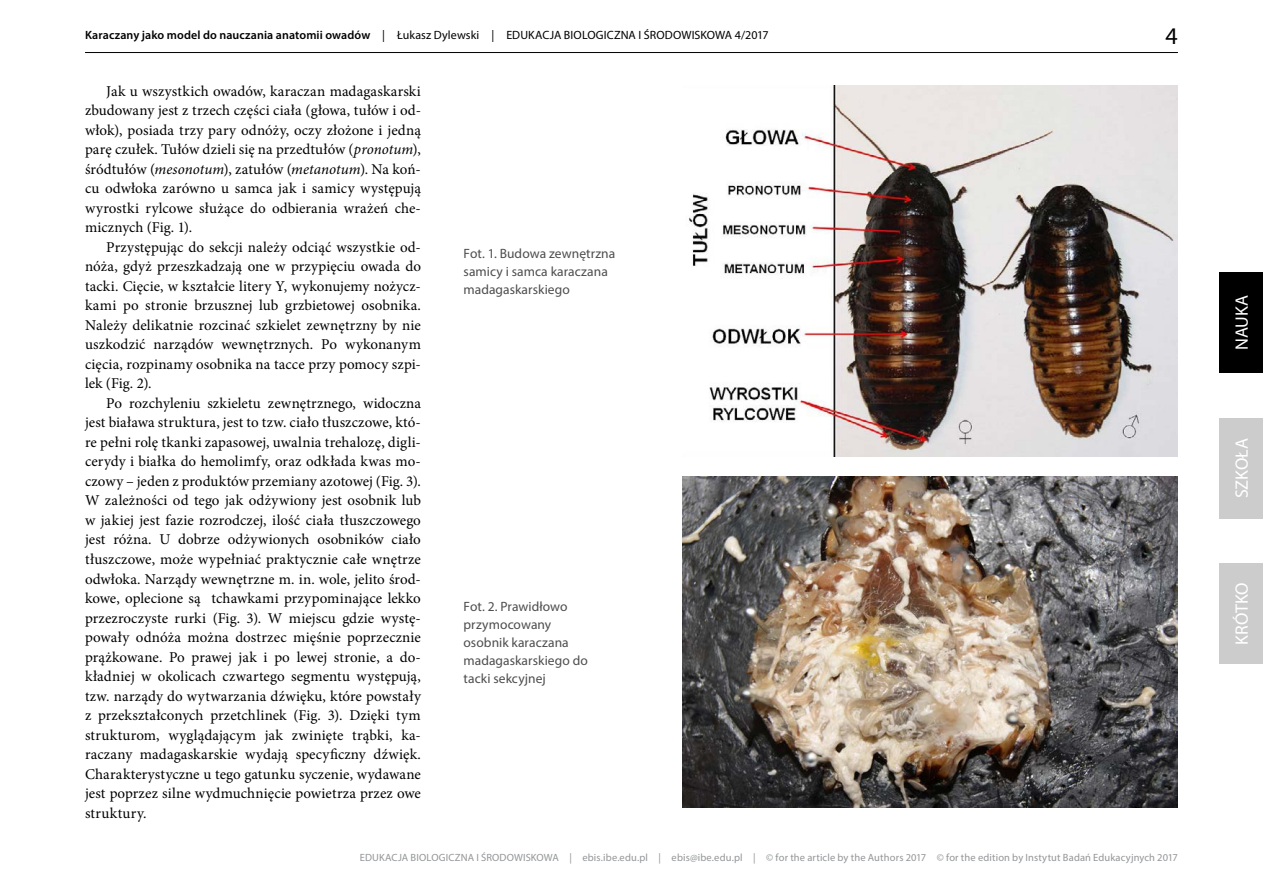
<style>
.page{position:relative;width:1263px;height:893px;background:#fff}
.page>*{position:absolute;margin:0;border:0;box-sizing:border-box;transform-origin:0 0}
.t1{font:24px "Myriad Pro";color:#000}
.t2{font:18px "Myriad Pro";color:#fff}
.t3{font:15px/19.5px "Minion Pro";letter-spacing:.01em;color:#000;text-align:justify}
.t4{font:13.5px/18px "Myriad Pro";letter-spacing:.005em;color:#4d4d4d}
.t5{font:12px "Myriad Pro";letter-spacing:.005em;color:#000}
.t6{font:10.5px "Myriad Pro";letter-spacing:.015em;color:#939598}
.s1{font-weight:600}
.s2{font-style:italic}
</style>
<div class="page">
<hr style="left:85px;top:52px;width:1093px;height:1px;background:#000">
<div style="left:1219px;top:272px;width:44px;height:101px;background:#000"></div>
<div style="left:1219px;top:563px;width:44px;height:101px;background:#ccc"></div>
<div style="left:1219px;top:418px;width:44px;height:100px;background:#ccc"></div>
<img style="left:689px;top:85px;width:489px;height:371px">
<img style="left:683px;top:476px;width:495px;height:332px">
<p class="t5" style="left:85px;top:27px;width:685px"><span class="s1">Karaczany jako model do nauczania anatomii owadów</span> | Łukasz Dylewski | EDUKACJA BIOLOGICZNA I ŚRODOWISKOWA 4/2017</p>
<h1 class="t1" style="left:1165px;top:21px;width:14px">4</h1>
<p class="t3" style="left:85px;top:81px;width:337px;text-indent:21px">Jak u wszystkich owadów, karaczan madagaskarski zbudowany jest z trzech części ciała (głowa, tułów i od&shy;włok), posiada trzy pary odnóży, oczy złożone i jedną parę czułek. Tułów dzieli się na przedtułów (<span class="s2">pronotum</span>), śródtułów (<span class="s2">mesonotum</span>), zatułów (<span class="s2">metanotum</span>). Na koń&shy;cu odwłoka zarówno u samca jak i samicy występują wyrostki rylcowe służące do odbierania wrażeń che&shy;micznych (Fig. 1).</p>
<p class="t3" style="left:85px;top:237px;width:337px;text-indent:21px">Przystępując do sekcji należy odciąć wszystkie od&shy;nóża, gdyż przeszkadzają one w przypięciu owada do tacki. Cięcie, w kształcie litery Y, wykonujemy nożycz&shy;kami po stronie brzusznej lub grzbietowej osobnika.<br>Należy delikatnie rozcinać szkielet zewnętrzny by nie uszkodzić narządów wewnętrznych. Po wykonanym cięcia, rozpinamy osobnika na tacce przy pomocy szpi&shy;lek (Fig. 2).</p>
<p class="t3" style="left:85px;top:393px;width:337px;text-indent:21px">Po rozchyleniu szkieletu zewnętrznego, widoczna jest biaława struktura, jest to tzw. ciało tłuszczowe, któ&shy;re pełni rolę tkanki zapasowej, uwalnia trehalozę, digli&shy;cerydy i białka do hemolimfy, oraz odkłada kwas mo&shy;czowy – jeden z produktów przemiany azotowej (Fig. 3).<br>W zależności od tego jak odżywiony jest osobnik lub w jakiej jest fazie rozrodczej, ilość ciała tłuszczowego jest różna. U dobrze odżywionych osobników ciało tłuszczowe, może wypełniać praktycznie całe wnętrze odwłoka. Narządy wewnętrzne m. in. wole, jelito środ&shy;kowe, oplecione są tchawkami przypominające lekko przezroczyste rurki (Fig. 3). W miejscu gdzie wystę&shy;powały odnóża można dostrzec mięśnie poprzecznie prążkowane. Po prawej jak i po lewej stronie, a do&shy;kładniej w okolicach czwartego segmentu występują, tzw. narządy do wytwarzania dźwięku, które powstały z przekształconych przetchlinek (Fig. 3). Dzięki tym strukturom, wyglądającym jak zwinięte trąbki, ka&shy;raczany madagaskarskie wydają specyficzny dźwięk.<br>Charakterystyczne u tego gatunku syczenie, wydawane jest poprzez silne wydmuchnięcie powietrza przez owe struktury.</p>
<p class="t4" style="left:463px;top:244px;width:153px">Fot. 1. Budowa zewnętrzna samicy i samca karaczana madagaskarskiego</p>
<p class="t4" style="left:463px;top:597px;width:126px">Fot. 2. Prawidłowo przymocowany osobnik karaczana madagaskarskiego do tacki sekcyjnej</p>
<p class="t6" style="left:360px;top:851px;width:819px">EDUKACJA BIOLOGICZNA I ŚRODOWISKOWA | ebis.ibe.edu.pl | ebis@ibe.edu.pl | © for the article by the Authors 2017 © for the edition by Instytut Badań Edukacyjnych 2017</p>
<p class="t2" style="left:1230px;top:350px;width:56px;rotate:-90deg">NAUKA</p>
<p class="t2" style="left:1230px;top:498px;width:62px;rotate:-90deg">SZKOŁA</p>
<p class="t2" style="left:1230px;top:645px;width:64px;rotate:-90deg">KRÓTKO</p>
</div>
